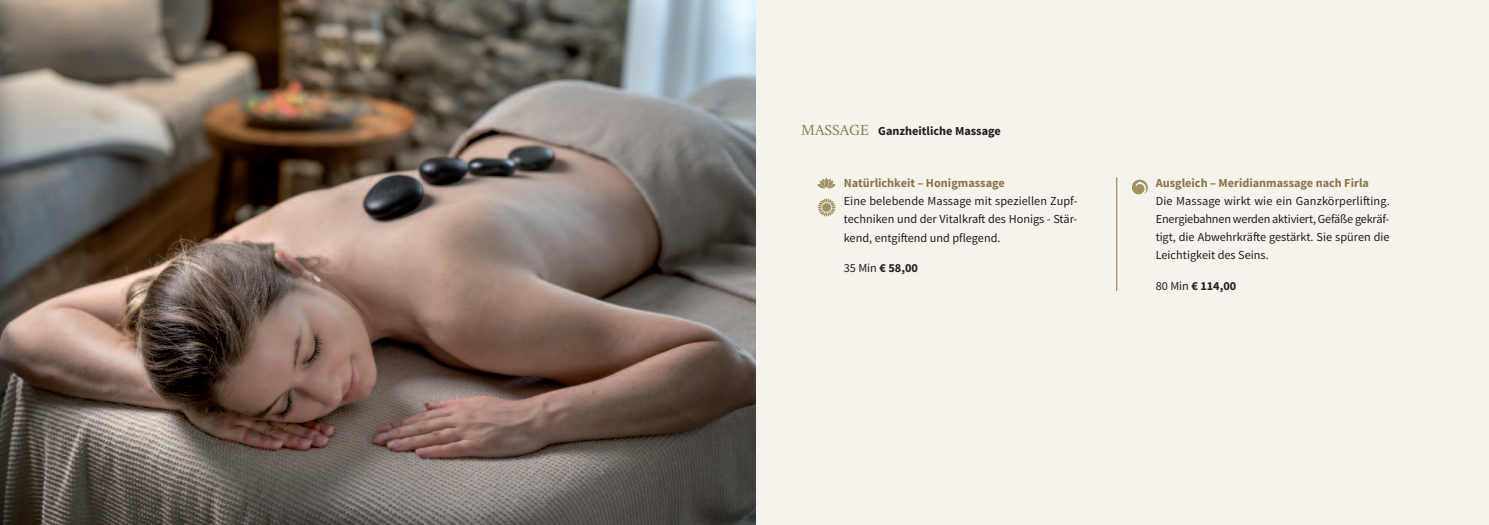
<style>
.page{position:relative;width:1489px;height:525px;background:#fff}
.page>*{position:absolute;margin:0;border:0;box-sizing:border-box;transform-origin:0 0}
.t1{font:12.25px/18.1px "Source Sans Pro";color:#231f20;text-align:justify}
.t2{font:700 12.25px "Source Sans Pro";color:#8a774e}
.t3{font:700 12.25px "Source Sans Pro";color:#231f20}
.s1{font-family:"Amiri";font-weight:400;font-size:15.62px;color:#8a774e}
.s2{font-weight:400}
</style>
<div class="page">
<div style="left:733px;top:0;width:755px;height:524px;background:#f6f2ec"></div>
<hr style="left:1116px;top:177px;width:1px;height:114px;background:#8a774e">
<svg style="left:1132px;top:179px;width:16px;height:15px"></svg>
<svg style="left:817px;top:178px;width:18px;height:11px"></svg>
<svg style="left:817px;top:198px;width:18px;height:18px"></svg>
<img style="left:0;top:0;width:755px;height:524px">
<p class="t3" style="left:801px;top:122px;width:201px"><span class="s1">MASSAGE</span> Ganzheitliche massage</p>
<p class="t2" style="left:843px;top:175px;width:162px">Natürlichkeit – honigmassage</p>
<p class="t1" style="left:843px;top:192px;width:235px">Eine belebende Massage mit speziellen Zupf&shy;techniken und der Vitalkraft des Honigs - Stär&shy;kend, entgiftend und pflegend.</p>
<p class="t3" style="left:843px;top:260px;width:76px"><span class="s2">35 Min</span> € 58,00</p>
<p class="t2" style="left:1155px;top:174px;width:215px">ausgleich – meridianmassage nach Firla</p>
<p class="t1" style="left:1155px;top:191px;width:235px">Die Massage wirkt wie ein Ganzkörperlifting.<br>Energiebahnen werden aktiviert, Gefäße gekräf&shy;tigt, die Abwehrkräfte gestärkt. Sie spüren die Leichtigkeit des Seins.</p>
<p class="t3" style="left:1155px;top:277px;width:82px"><span class="s2">80 Min</span> € 114,00</p>
</div>
